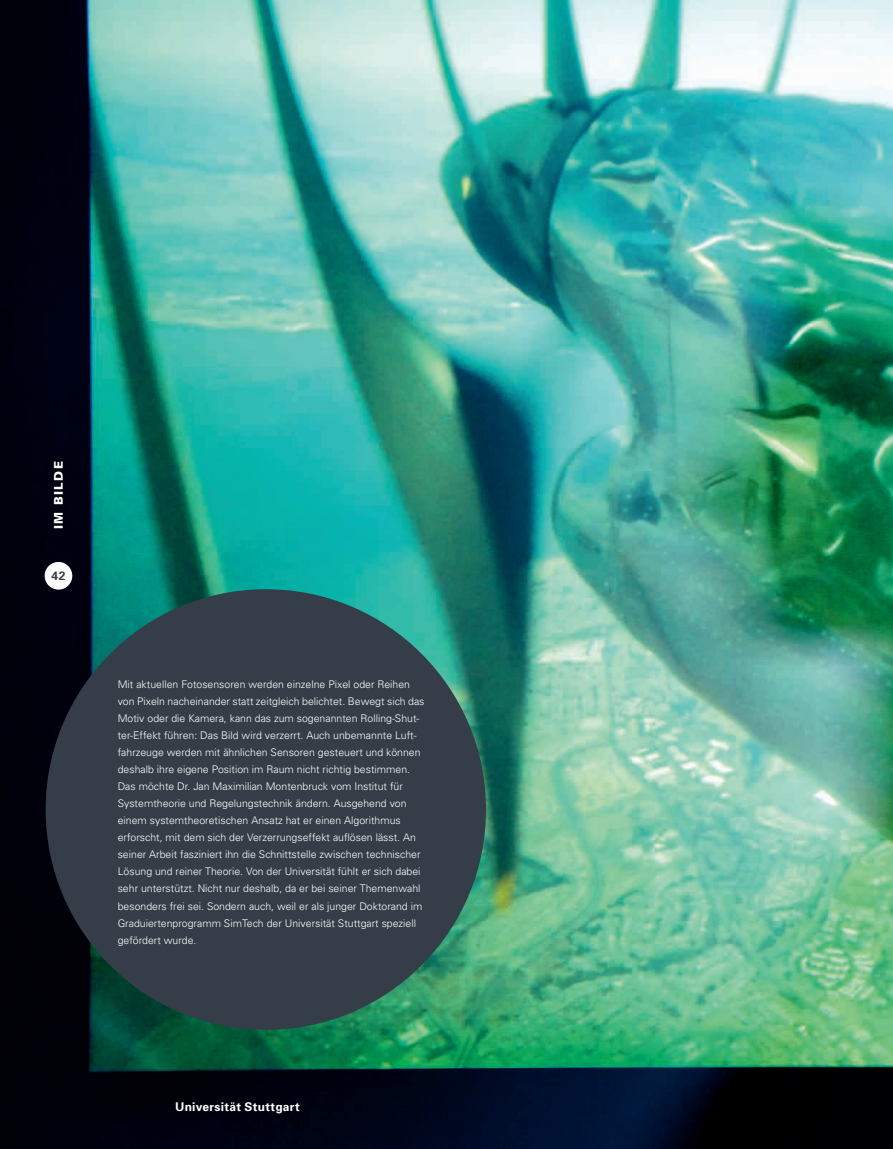
<style>
.page{position:relative;width:893px;height:1149px;background:#fff}
.page>*{position:absolute;margin:0;border:0;box-sizing:border-box;transform-origin:0 0}
.t1{font:700 12.15px "Univers";color:#353e48}
.t2{font:700 12px "Univers";letter-spacing:.025em;color:#fff}
.t3{font:900 12px "Univers";letter-spacing:.125em;color:#fff}
.t4{font:300 10.5px/17px "Univers";color:#fff}
</style>
<div class="page">
<img style="left:0;top:0;width:893px;height:1148px">
<div style="left:45px;top:561px;width:27px;height:28px;background:#fff;border-radius:50%"></div>
<div style="left:46px;top:589px;width:440px;height:440px;background:#353e48;border-radius:50%"></div>
<p class="t3" style="left:51px;top:529px;width:69px;rotate:-90deg">IM BILDE</p>
<p class="t1" style="left:52px;top:568px;width:15px">42</p>
<p class="t4" style="left:118px;top:675px;width:308px">Mit aktuellen Fotosensoren werden einzelne Pixel oder Reihen von Pixeln nacheinander statt zeitgleich belichtet. Bewegt sich das Motiv oder die Kamera, kann das zum sogenannten Rolling-Shut&shy;ter-Effekt führen: Das Bild wird verzerrt. Auch unbemannte Luft&shy;fahrzeuge werden mit ähnlichen Sensoren gesteuert und können deshalb ihre eigene Position im Raum nicht richtig bestimmen.<br>Das möchte Dr. Jan Maximilian Montenbruck vom Institut für Systemtheorie und Regelungstechnik ändern. Ausgehend von einem systemtheoretischen Ansatz hat er einen Algorithmus erforscht, mit dem sich der Verzerrungseffekt auflösen lässt. An seiner Arbeit fasziniert ihn die Schnittstelle zwischen technischer Lösung und reiner Theorie. Von der Universität fühlt er sich dabei sehr unterstützt. Nicht nur deshalb, da er bei seiner Themenwahl besonders frei sei. Sondern auch, weil er als junger Doktorand im Graduiertenprogramm SimTech der Universität Stuttgart speziell gefördert wurde.</p>
<p class="t2" style="left:175px;top:1098px;width:126px">Universität Stuttgart</p>
</div>
